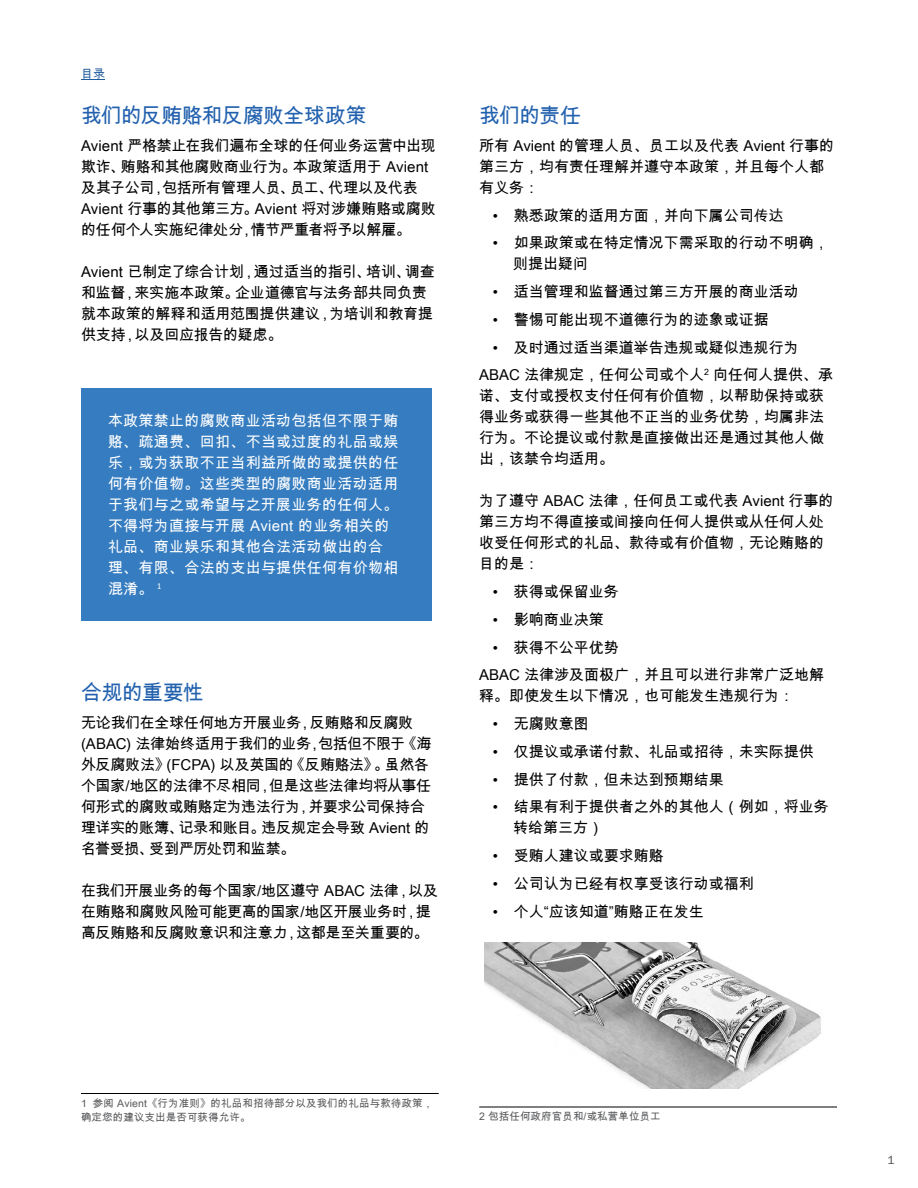
<style>
.page{position:relative;width:918px;height:1188px;background:#fff}
.page>*{position:absolute;margin:0;border:0;box-sizing:border-box;transform-origin:0 0}
.t1{font:21px "Arial Unicode MS";letter-spacing:-.035em;color:#2261ae}
.t2{font:15px/21px "Arial Unicode MS";color:#000}
.t3{font:15px/21px "Arial Unicode MS";letter-spacing:-.02em;color:#000}
.t4{font:15px/21px "Arial Unicode MS";letter-spacing:.02em;color:#fff}
.t5{font:12px "Arial Unicode MS";color:#215e9e}
.t6{font:12px "ITC Franklin Gothic Std";color:#4d4d4f}
.t7{font:10.5px/13.5px "Arial Unicode MS";letter-spacing:.01em;color:#58595b}
</style>
<div class="page">
<div style="left:81px;top:388px;width:351px;height:233px;background:#357cc0"></div>
<hr style="left:81px;top:1093px;width:358px;height:1px;background:#000">
<hr style="left:479px;top:1107px;width:358px;height:1px;background:#000">
<svg style="left:81px;top:79px;width:24px;height:1px"></svg>
<img style="left:484px;top:942px;width:337px;height:147px">
<p class="t5" style="left:81px;top:65px;width:25px">目录</p>
<h1 class="t1" style="left:81px;top:100px;width:287px">我们的反贿赂和反腐败全球政策</h1>
<p class="t2" style="left:81px;top:135px;width:356px">Avient 严格禁止在我们遍布全球的任何业务运营中出现欺诈、贿赂和其他腐败商业行为。本政策适用于 Avient及其子公司，包括所有管理人员、员工、代理以及代表<br>Avient 行事的其他第三方。Avient 将对涉嫌贿赂或腐败的任何个人实施纪律处分，情节严重者将予以解雇。</p>
<p class="t2" style="left:81px;top:261px;width:355px">Avient 已制定了综合计划，通过适当的指引、培训、调查和监督，来实施本政策。企业道德官与法务部共同负责就本政策的解释和适用范围提供建议，为培训和教育提供支持，以及回应报告的疑虑。</p>
<p class="t4" style="left:108px;top:409px;width:292px">本政策禁止的腐败商业活动包括但不限于贿赂、疏通费、回扣、不当或过度的礼品或娱乐，或为获取不正当利益所做的或提供的任何有价值物。这些类型的腐败商业活动适用于我们与之或希望与之开展业务的任何人。不得将为直接与开展 Avient 的业务相关的礼品、商业娱乐和其他合法活动做出的合理、有限、合法的支出与提供任何有价物相混淆。 <sup>1</sup></p>
<h1 class="t1" style="left:81px;top:677px;width:124px">合规的重要性</h1>
<p class="t3" style="left:81px;top:712px;width:352px">无论我们在全球任何地方开展业务，反贿赂和反腐败(ABAC) 法律始终适用于我们的业务，包括但不限于《海外反腐败法》(FCPA) 以及英国的《反贿赂法》。虽然各个国家/地区的法律不尽相同，但是这些法律均将从事任何形式的腐败或贿赂定为违法行为，并要求公司保持合理详实的账簿、记录和账目。违反规定会导致 Avient 的名誉受损、受到严厉处罚和监禁。</p>
<p class="t3" style="left:81px;top:880px;width:359px">在我们开展业务的每个国家/地区遵守 ABAC 法律，以及在贿赂和腐败风险可能更高的国家/地区开展业务时，提高反贿赂和反腐败意识和注意力，这都是至关重要的。</p>
<h1 class="t1" style="left:479px;top:100px;width:103px">我们的责任</h1>
<p class="t2" style="left:479px;top:135px;width:357px">所有 Avient 的管理人员、员工以及代表 Avient 行事的第三方，均有责任理解并遵守本政策，并且每个人都有义务：</p>
<p class="t2" style="left:493px;top:204px;width:293px">• 熟悉政策的适用方面，并向下属公司传达</p>
<p class="t2" style="left:513px;top:232px;width:317px;text-indent:-20px">• 如果政策或在特定情况下需采取的行动不明确，则提出疑问</p>
<p class="t2" style="left:493px;top:281px;width:308px">• 适当管理和监督通过第三方开展的商业活动</p>
<p class="t2" style="left:493px;top:309px;width:278px">• 警惕可能出现不道德行为的迹象或证据</p>
<p class="t2" style="left:479px;top:333px;width:356px;line-height:27.8px;text-indent:14px">• 及时通过适当渠道举告违规或疑似违规行为<br>ABAC 法律规定，任何公司或个人<sup>2</sup> 向任何人提供、承</p>
<p class="t2" style="left:479px;top:385px;width:346px;text-align:justify">诺、支付或授权支付任何有价值物，以帮助保持或获得业务或获得一些其他不正当的业务优势，均属非法行为。不论提议或付款是直接做出还是通过其他人做出，该禁令均适用。</p>
<p class="t2" style="left:479px;top:490px;width:356px">为了遵守 ABAC 法律，任何员工或代表 Avient 行事的第三方均不得直接或间接向任何人提供或从任何人处收受任何形式的礼品、款待或有价值物，无论贿赂的目的是：</p>
<p class="t2" style="left:493px;top:581px;width:128px">• 获得或保留业务</p>
<p class="t2" style="left:493px;top:609px;width:113px">• 影响商业决策</p>
<p class="t2" style="left:479px;top:633px;width:347px;line-height:27.8px;text-indent:14px">• 获得不公平优势<br>ABAC 法律涉及面极广，并且可以进行非常广泛地解</p>
<p class="t2" style="left:479px;top:685px;width:316px">释。即使发生以下情况，也可能发生违规行为：</p>
<p class="t2" style="left:493px;top:713px;width:98px">• 无腐败意图</p>
<p class="t2" style="left:493px;top:741px;width:323px">• 仅提议或承诺付款、礼品或招待，未实际提供</p>
<p class="t2" style="left:493px;top:768px;width:233px">• 提供了付款，但未达到预期结果</p>
<p class="t2" style="left:513px;top:796px;width:317px;text-indent:-20px">• 结果有利于提供者之外的其他人（例如，将业务转给第三方）</p>
<p class="t2" style="left:493px;top:845px;width:173px">• 受贿人建议或要求贿赂</p>
<p class="t2" style="left:493px;top:873px;width:263px">• 公司认为已经有权享受该行动或福利</p>
<p class="t2" style="left:493px;top:900px;width:213px">• 个人“应该知道”贿赂正在发生</p>
<p class="t7" style="left:81px;top:1096px;width:354px">1 参阅 Avient《行为准则》的礼品和招待部分以及我们的礼品与款待政策，确定您的建议支出是否可获得允许。</p>
<p class="t7" style="left:479px;top:1110px;width:183px">2 包括任何政府官员和/或私营单位员工</p>
<p class="t6" style="left:887px;top:1153px;width:9px">1</p>
</div>
